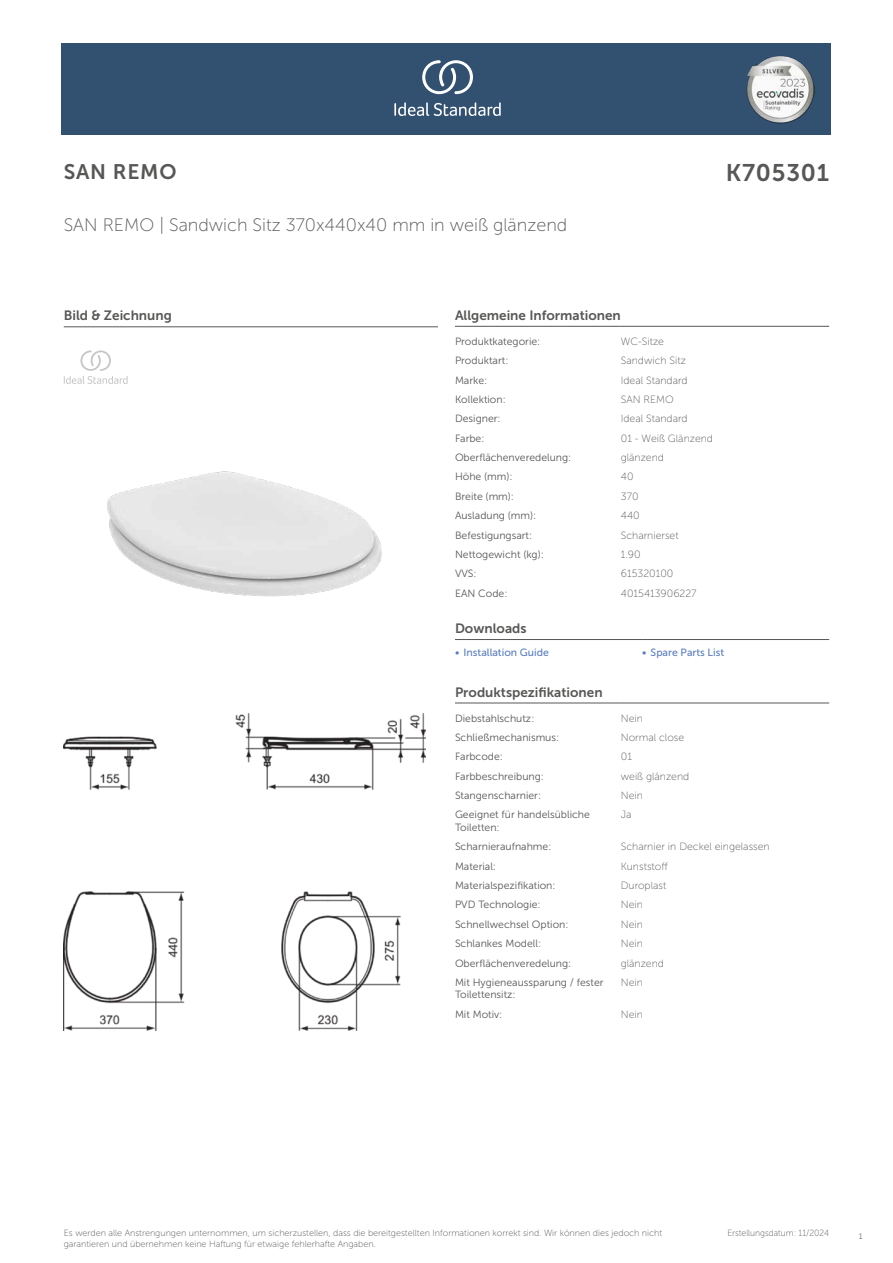
<style>
.page{position:relative;width:893px;height:1263px;background:#fff}
.page>*{position:absolute;margin:0;border:0;box-sizing:border-box;transform-origin:0 0}
.t1{font:24px "Museo Sans 700";letter-spacing:.035em;color:#575756}
.t2{font:21px "Museo Sans 700";letter-spacing:.035em;color:#575756}
.t3{font:18px "Museo Sans 100";color:#575756}
.t4{font:13.5px "Museo Sans 700";color:#575756}
.t5{font:10.5px/12.6px "Museo Sans 300";color:#575756}
.t6{font:10.5px "Museo Sans 100";color:#575756}
.t7{font:10.5px "Museo Sans 500";color:#5b7ebf}
.t8{font:9px/10.8px "Museo Sans 100";color:#575756}
.t9{font:9px "Museo Sans 100";color:#575756;scale:.95 1}
.t10{font:300 9px "Calibri";color:#575756;scale:.95 1}
</style>
<div class="page">
<div style="left:62px;top:43px;width:769px;height:91px;background:#325070"></div>
<hr style="left:455px;top:326px;width:166px;height:1px;background:#575756">
<hr style="left:621px;top:326px;width:208px;height:1px;background:#575756">
<hr style="left:455px;top:639px;width:187px;height:1px;background:#575756">
<hr style="left:642px;top:639px;width:187px;height:1px;background:#575756">
<hr style="left:455px;top:703px;width:166px;height:1px;background:#575756">
<hr style="left:621px;top:703px;width:208px;height:1px;background:#575756">
<img style="left:64px;top:714px;width:361px;height:316px">
<hr style="left:64px;top:327px;width:374px;height:1px;background:#575756">
<svg style="left:64px;top:350px;width:64px;height:34px"></svg>
<img style="left:107px;top:471px;width:275px;height:126px">
<svg style="left:394px;top:102px;width:107px;height:14px"></svg>
<svg style="left:422px;top:60px;width:51px;height:34px"></svg>
<img style="left:746px;top:56px;width:68px;height:67px">
<h2 class="t2" style="left:64px;top:160px;width:114px">SAN REMO</h2>
<h1 class="t1" style="left:726px;top:160px;width:105px">K705301</h1>
<h3 class="t3" style="left:64px;top:215px;width:505px">SAN REMO | Sandwich Sitz 370x440x40 mm in weiß glänzend</h3>
<p class="t4" style="left:64px;top:308px;width:110px">Bild &amp; Zeichnung</p>
<p class="t4" style="left:455px;top:308px;width:167px">Allgemeine Informationen</p>
<p class="t5" style="left:455px;top:335px;width:87px">Produktkategorie:</p>
<p class="t6" style="left:621px;top:336px;width:45px">WC-Sitze</p>
<p class="t5" style="left:455px;top:354px;width:55px">Produktart:</p>
<p class="t6" style="left:621px;top:355px;width:67px">Sandwich Sitz</p>
<p class="t5" style="left:455px;top:374px;width:34px">Marke:</p>
<p class="t6" style="left:621px;top:374px;width:68px">Ideal Standard</p>
<p class="t5" style="left:455px;top:393px;width:52px">Kollektion:</p>
<p class="t6" style="left:621px;top:394px;width:54px">SAN REMO</p>
<p class="t5" style="left:455px;top:413px;width:47px">Designer:</p>
<p class="t6" style="left:621px;top:413px;width:68px">Ideal Standard</p>
<p class="t5" style="left:455px;top:432px;width:31px">Farbe:</p>
<p class="t6" style="left:621px;top:433px;width:94px">01 - Weiß Glänzend</p>
<p class="t5" style="left:455px;top:451px;width:118px">Oberflächenveredelung:</p>
<p class="t6" style="left:621px;top:452px;width:45px">glänzend</p>
<p class="t5" style="left:455px;top:471px;width:59px">Höhe (mm):</p>
<p class="t6" style="left:621px;top:471px;width:14px">40</p>
<p class="t5" style="left:455px;top:490px;width:61px">Breite (mm):</p>
<p class="t6" style="left:621px;top:491px;width:19px">370</p>
<p class="t5" style="left:455px;top:509px;width:83px">Ausladung (mm):</p>
<p class="t6" style="left:621px;top:510px;width:20px">440</p>
<p class="t5" style="left:455px;top:529px;width:79px">Befestigungsart:</p>
<p class="t6" style="left:621px;top:529px;width:59px">Scharnierset</p>
<p class="t5" style="left:455px;top:548px;width:90px">Nettogewicht (kg):</p>
<p class="t6" style="left:621px;top:549px;width:21px">1.90</p>
<p class="t5" style="left:455px;top:567px;width:23px">VVS:</p>
<p class="t6" style="left:621px;top:568px;width:54px">615320100</p>
<p class="t5" style="left:455px;top:587px;width:54px">EAN Code:</p>
<p class="t6" style="left:621px;top:587px;width:77px">4015413906227</p>
<p class="t4" style="left:455px;top:621px;width:73px">Downloads</p>
<p class="t7" style="left:455px;top:647px;width:95px">• Installation Guide</p>
<p class="t7" style="left:642px;top:647px;width:84px">• Spare Parts List</p>
<p class="t4" style="left:455px;top:684px;width:149px">Produktspezifikationen</p>
<p class="t5" style="left:455px;top:712px;width:81px">Diebstahlschutz:</p>
<p class="t6" style="left:621px;top:712px;width:24px">Nein</p>
<p class="t5" style="left:455px;top:731px;width:106px">Schließmechanismus:</p>
<p class="t6" style="left:621px;top:732px;width:65px">Normal close</p>
<p class="t5" style="left:455px;top:750px;width:49px">Farbcode:</p>
<p class="t6" style="left:621px;top:751px;width:13px">01</p>
<p class="t5" style="left:455px;top:770px;width:90px">Farbbeschreibung:</p>
<p class="t6" style="left:621px;top:770px;width:70px">weiß glänzend</p>
<p class="t5" style="left:455px;top:789px;width:88px">Stangenscharnier:</p>
<p class="t6" style="left:621px;top:790px;width:24px">Nein</p>
<p class="t5" style="left:455px;top:809px;width:136px">Geeignet für handelsübliche<br>Toiletten:</p>
<p class="t6" style="left:621px;top:809px;width:12px">Ja</p>
<p class="t5" style="left:455px;top:840px;width:98px">Scharnieraufnahme:</p>
<p class="t6" style="left:621px;top:841px;width:150px">Scharnier in Deckel eingelassen</p>
<p class="t5" style="left:455px;top:860px;width:43px">Material:</p>
<p class="t6" style="left:621px;top:860px;width:48px">Kunststoff</p>
<p class="t5" style="left:455px;top:879px;width:102px">Materialspezifikation:</p>
<p class="t6" style="left:621px;top:880px;width:47px">Duroplast</p>
<p class="t5" style="left:455px;top:899px;width:87px">PVD Technologie:</p>
<p class="t6" style="left:621px;top:899px;width:24px">Nein</p>
<p class="t5" style="left:455px;top:918px;width:115px">Schnellwechsel Option:</p>
<p class="t6" style="left:621px;top:919px;width:24px">Nein</p>
<p class="t5" style="left:455px;top:937px;width:88px">Schlankes Modell:</p>
<p class="t6" style="left:621px;top:938px;width:24px">Nein</p>
<p class="t5" style="left:455px;top:957px;width:118px">Oberflächenveredelung:</p>
<p class="t6" style="left:621px;top:957px;width:45px">glänzend</p>
<p class="t5" style="left:455px;top:976px;width:150px">Mit Hygieneaussparung / fester<br>Toilettensitz:</p>
<p class="t6" style="left:621px;top:977px;width:24px">Nein</p>
<p class="t5" style="left:455px;top:1008px;width:49px">Mit Motiv:</p>
<p class="t6" style="left:621px;top:1009px;width:24px">Nein</p>
<p class="t8" style="left:64px;top:1227px;width:600px">Es werden alle Anstrengungen unternommen, um sicherzustellen, dass die bereitgestellten Informationen korrekt sind. Wir können dies jedoch nicht garantieren und übernehmen keine Haftung für etwaige fehlerhafte Angaben.</p>
<p class="t9" style="left:727px;top:1228px;width:109px">Erstellungsdatum: 11/2024</p>
<p class="t10" style="left:858px;top:1230px;width:6px">1</p>
</div>
